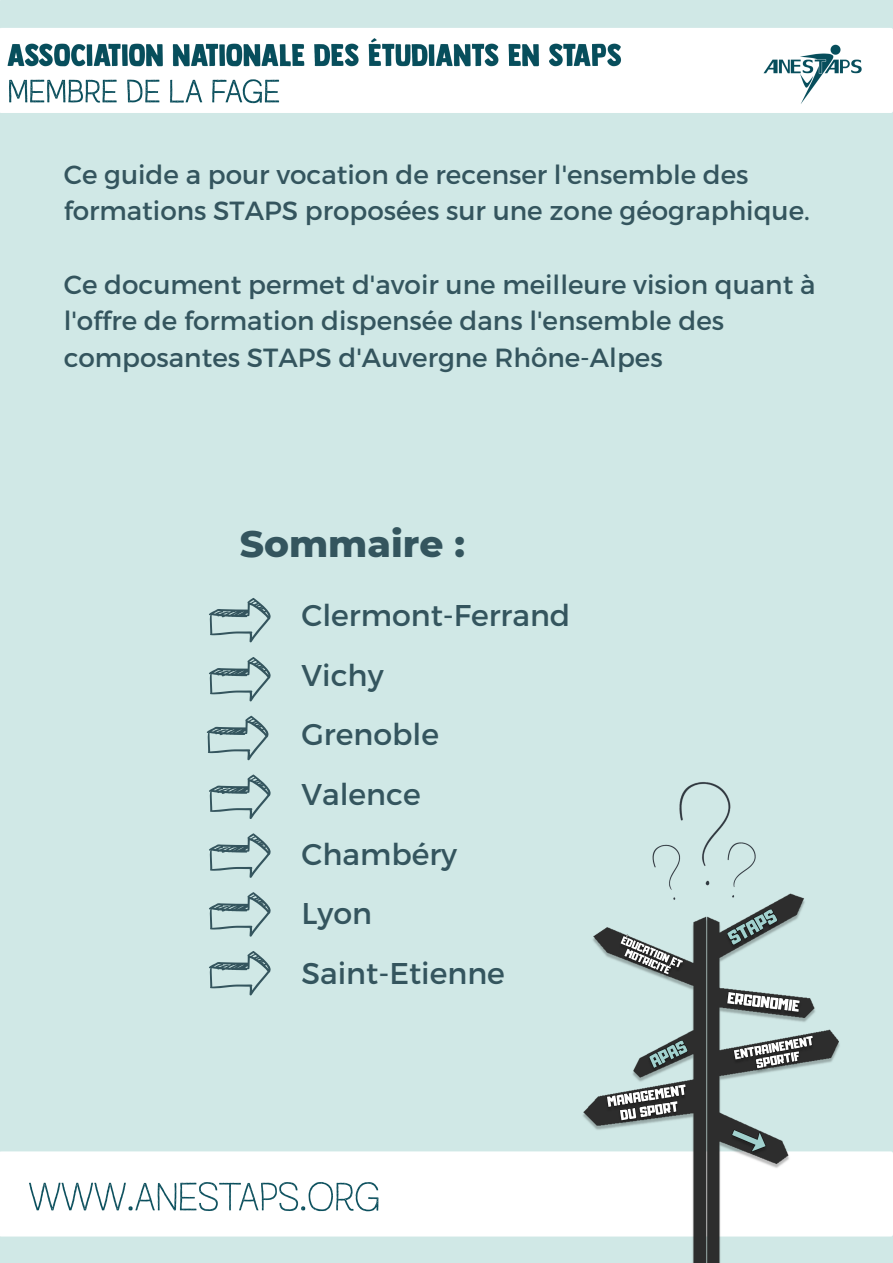
<style>
.page{position:relative;width:893px;height:1263px;background:#fff}
.page>*{position:absolute;margin:0;border:0;box-sizing:border-box;transform-origin:0 0}
.t1{font:800 37.5px "Montserrat";color:#34555e}
.t2{font:30px/59.6px "Montserrat";color:#34555e}
.t3{font:26.25px/36.6px "Montserrat";color:#34555e}
</style>
<div class="page">
<img style="left:0;top:0;width:893px;height:1263px">
<svg style="left:209px;top:598px;width:62px;height:44px;background:#aec8c8"></svg>
<svg style="left:209px;top:657px;width:62px;height:44px;background:#aec8c8"></svg>
<svg style="left:207px;top:716px;width:62px;height:44px;background:#aec8c8"></svg>
<svg style="left:209px;top:774px;width:62px;height:45px;background:#aec8c9"></svg>
<svg style="left:209px;top:833px;width:62px;height:45px;background:#aec8c9"></svg>
<svg style="left:209px;top:892px;width:62px;height:44px;background:#aec8c8"></svg>
<svg style="left:209px;top:951px;width:62px;height:44px;background:#aec8c8"></svg>
<p class="t3" style="left:64px;top:155px;width:747px">Ce guide a pour vocation de recenser l'ensemble des formations STAPS proposées sur une zone géographique.</p>
<p class="t3" style="left:64px;top:265px;width:753px">Ce document permet d'avoir une meilleure vision quant à l'offre de formation dispensée dans l'ensemble des composantes STAPS d'Auvergne Rhône-Alpes</p>
<h1 class="t1" style="left:240px;top:521px;width:227px">Sommaire :</h1>
<p class="t2" style="left:301px;top:584px;width:270px">Clermont-Ferrand<br>Vichy<br>Grenoble<br>Valence<br>Chambéry<br>Lyon<br>Saint-Etienne</p>
</div>
